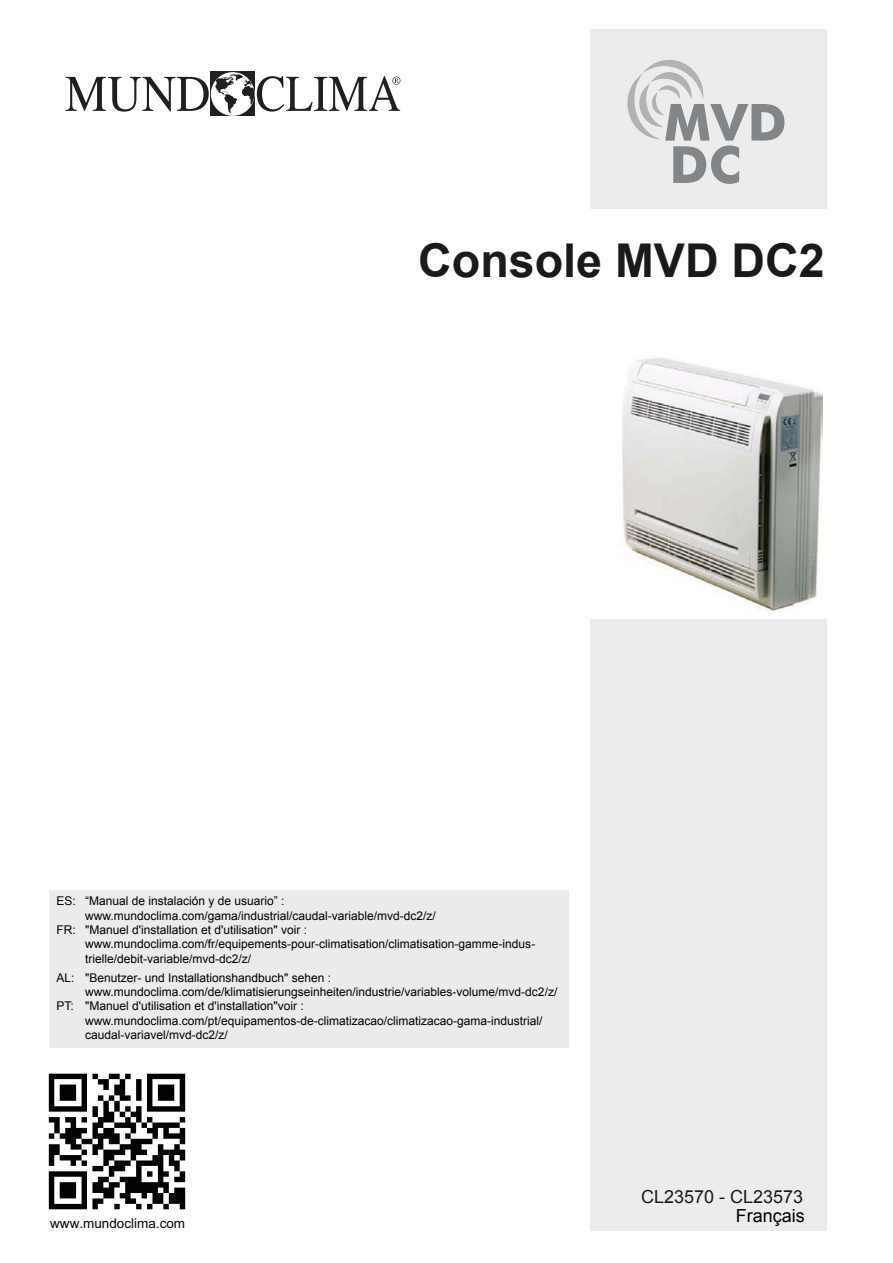
<style>
.page{position:relative;width:893px;height:1263px;background:#fff}
.page>*{position:absolute;margin:0;border:0;box-sizing:border-box;transform-origin:0 0}
.t1{font:700 51.3px/42.3px "Futura BT";color:#838688}
.t2{font:700 46.65px "Arial";color:#1a1a1a}
.t3{font:18px "Arial";color:#1a1a1a}
.t4{font:18px "Arial";color:#010101}
.t5{font:13.5px "Arial";color:#060505}
.t6{font:12px "Arial";color:#010101}
</style>
<div class="page">
<div style="left:590px;top:619px;width:236px;height:612px;background:#edecec"></div>
<div style="left:590px;top:30px;width:236px;height:179px;background:#edecec"></div>
<img style="left:48px;top:1073px;width:138px;height:137px">
<svg style="left:627px;top:60px;width:76px;height:80px"></svg>
<div style="left:210px;top:72px;width:45px;height:44px;background:#231f20"></div>
<svg style="left:65px;top:77px;width:144px;height:35px"></svg>
<div style="left:211px;top:72px;width:44px;height:44px;background:#fff;border-radius:50%"></div>
<svg style="left:215px;top:74px;width:185px;height:39px"></svg>
<img style="left:622px;top:358px;width:200px;height:253px">
<div style="left:49px;top:891px;width:520px;height:157px;background:#eceaeb"></div>
<h1 class="t1" style="left:664px;top:102px;width:125px">MVD<br>DC</h1>
<h2 class="t2" style="left:418px;top:229px;width:408px">Console MVD DC2</h2>
<p class="t6" style="left:57px;top:893px;width:229px">ES: “Manual de instalación y de usuario” :</p>
<p class="t6" style="left:85px;top:907px;width:352px">www.mundoclima.com/gama/industrial/caudal-variable/mvd-dc2/z/</p>
<p class="t6" style="left:57px;top:922px;width:252px">FR: "Manuel d'installation et d'utilisation" voir :</p>
<p class="t6" style="left:85px;top:936px;width:452px">www.mundoclima.com/fr/equipements-pour-climatisation/climatisation-gamme-indus-</p>
<p class="t6" style="left:85px;top:951px;width:168px">trielle/debit-variable/mvd-dc2/z/</p>
<p class="t6" style="left:57px;top:970px;width:276px">AL: "Benutzer- und Installationshandbuch" sehen :</p>
<p class="t6" style="left:85px;top:984px;width:474px">www.mundoclima.com/de/klimatisierungseinheiten/industrie/variables-volume/mvd-dc2/z/</p>
<p class="t6" style="left:57px;top:998px;width:249px">PT: "Manuel d'utilisation et d'installation"voir :</p>
<p class="t6" style="left:85px;top:1013px;width:459px">www.mundoclima.com/pt/equipamentos-de-climatizacao/climatizacao-gama-industrial/</p>
<p class="t6" style="left:85px;top:1027px;width:144px">caudal-variavel/mvd-dc2/z/</p>
<p class="t5" style="left:50px;top:1214px;width:136px">www.mundoclima.com</p>
<h3 class="t3" style="left:641px;top:1184px;width:164px">CL23570 - CL23573</h3>
<h3 class="t4" style="left:736px;top:1204px;width:70px">Français</h3>
</div>
